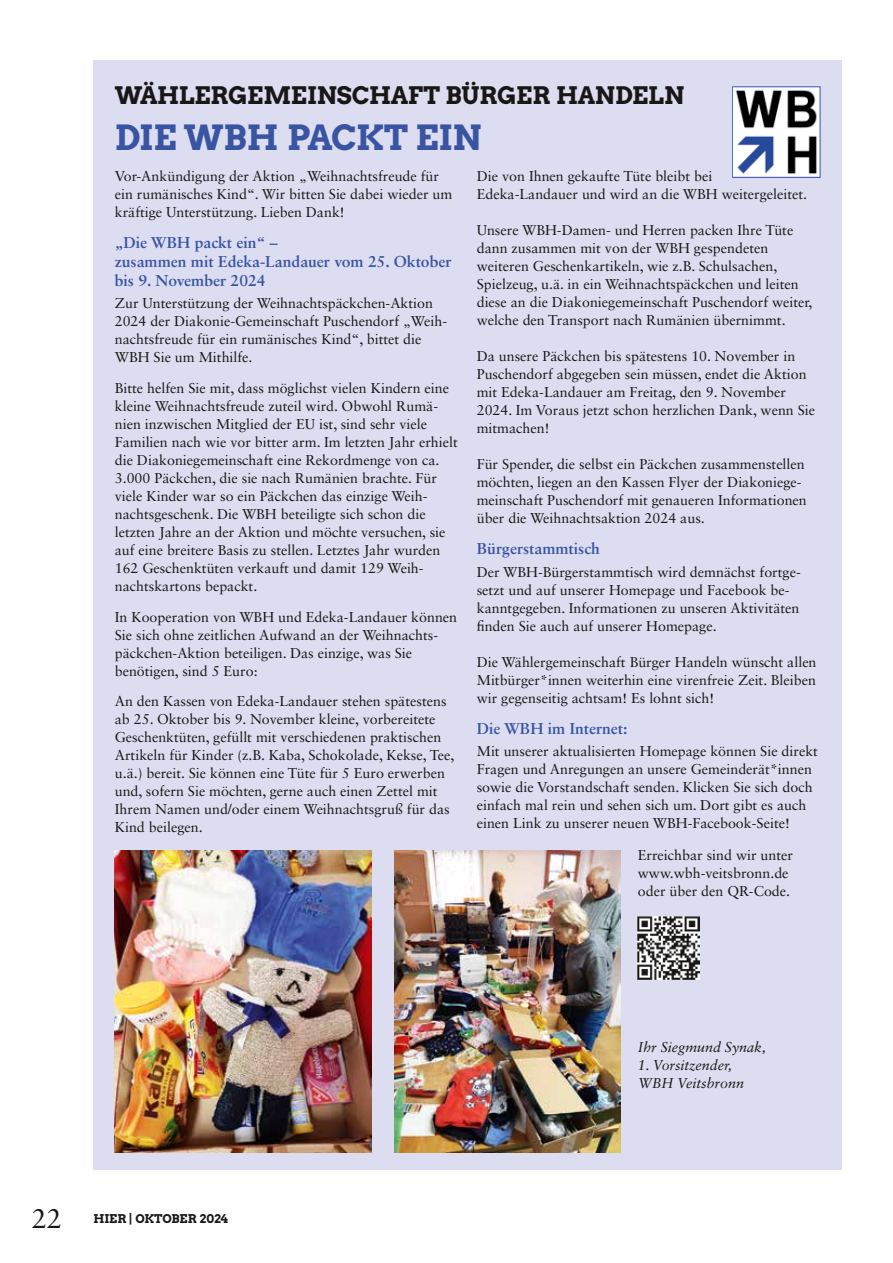
<style>
.page{position:relative;width:893px;height:1263px;background:#fff}
.page>*{position:absolute;margin:0;border:0;box-sizing:border-box;transform-origin:0 0}
.t1{font:34.5px "Arvo Gruen";letter-spacing:-.02em;color:#3954a2}
.t2{font:27px "Sabon LT Std";color:#181716}
.t3{font:24px "Arvo Gruen";letter-spacing:-.01em;color:#181716}
.t4{font:700 15.75px/18.8px "Sabon LT Std";color:#3954a2}
.t5{font:14.25px/18px "Sabon LT Std";color:#181716}
.t6{font:italic 14.25px/18px "Sabon LT Std";color:#181716}
.t7{font:12px "Arvo Gruen";color:#181716}
</style>
<div class="page">
<div style="left:94px;top:61px;width:748px;height:1109px;background:#dcddf0"></div>
<img style="left:638px;top:917px;width:62px;height:62px">
<img style="left:732px;top:86px;width:89px;height:91px">
<img style="left:394px;top:850px;width:227px;height:302px">
<img style="left:114px;top:850px;width:257px;height:302px">
<h3 class="t3" style="left:115px;top:79px;width:571px">WÄHLERGEMEINSCHAFT BÜRGER HANDELN</h3>
<h1 class="t1" style="left:115px;top:114px;width:368px">DIE WBH PACKT EIN</h1>
<p class="t5" style="left:115px;top:167px;width:339px">Vor-Ankündigung der Aktion „Weihnachtsfreude für ein rumänisches Kind“. Wir bitten Sie dabei wieder um kräftige Unterstützung. Lieben Dank!</p>
<p class="t4" style="left:115px;top:233px;width:338px">„Die WBH packt ein“ –<br>zusammen mit Edeka-Landauer vom 25. Oktober bis 9. November 2024</p>
<p class="t5" style="left:115px;top:294px;width:334px">Zur Unterstützung der Weihnachtspäckchen-Aktion 2024 der Diakonie-Gemeinschaft Puschendorf „Weih&shy;nachtsfreude für ein rumänisches Kind“, bittet die WBH Sie um Mithilfe.</p>
<p class="t5" style="left:115px;top:379px;width:345px">Bitte helfen Sie mit, dass möglichst vielen Kindern eine kleine Weihnachtsfreude zuteil wird. Obwohl Rumä&shy;nien inzwischen Mitglied der EU ist, sind sehr viele Familien nach wie vor bitter arm. Im letzten Jahr erhielt die Diakoniegemeinschaft eine Rekordmenge von ca.<br>3.000 Päckchen, die sie nach Rumänien brachte. Für viele Kinder war so ein Päckchen das einzige Weih&shy;nachtsgeschenk. Die WBH beteiligte sich schon die letzten Jahre an der Aktion und möchte versuchen, sie auf eine breitere Basis zu stellen. Letztes Jahr wurden 162 Geschenktüten verkauft und damit 129 Weih&shy;nachtskartons bepackt.</p>
<p class="t5" style="left:115px;top:607px;width:344px">In Kooperation von WBH und Edeka-Landauer können Sie sich ohne zeitlichen Aufwand an der Weihnachts&shy;päckchen-Aktion beteiligen. Das einzige, was Sie benötigen, sind 5 Euro:</p>
<p class="t5" style="left:115px;top:692px;width:341px">An den Kassen von Edeka-Landauer stehen spätestens ab 25. Oktober bis 9. November kleine, vorbereitete Geschenktüten, gefüllt mit verschiedenen praktischen Artikeln für Kinder (z.B. Kaba, Schokolade, Kekse, Tee, u.ä.) bereit. Sie können eine Tüte für 5 Euro erwerben und, sofern Sie möchten, gerne auch einen Zettel mit Ihrem Namen und/oder einem Weihnachtsgruß für das Kind beilegen.</p>
<p class="t5" style="left:477px;top:167px;width:332px">Die von Ihnen gekaufte Tüte bleibt bei<br>Edeka-Landauer und wird an die WBH weitergeleitet.</p>
<p class="t5" style="left:477px;top:221px;width:337px">Unsere WBH-Damen- und Herren packen Ihre Tüte dann zusammen mit von der WBH gespendeten weiteren Geschenkartikeln, wie z.B. Schulsachen, Spielzeug, u.ä. in ein Weihnachtspäckchen und leiten diese an die Diakoniegemeinschaft Puschendorf weiter, welche den Transport nach Rumänien übernimmt.</p>
<p class="t5" style="left:477px;top:347px;width:340px">Da unsere Päckchen bis spätestens 10. November in Puschendorf abgegeben sein müssen, endet die Aktion mit Edeka-Landauer am Freitag, den 9. November 2024. Im Voraus jetzt schon herzlichen Dank, wenn Sie mitmachen!</p>
<p class="t5" style="left:477px;top:455px;width:332px">Für Spender, die selbst ein Päckchen zusammenstellen möchten, liegen an den Kassen Flyer der Diakoniege&shy;meinschaft Puschendorf mit genaueren Informationen über die Weihnachtsaktion 2024 aus.</p>
<p class="t4" style="left:477px;top:539px;width:125px">Bürgerstammtisch</p>
<p class="t5" style="left:477px;top:562px;width:326px">Der WBH-Bürgerstammtisch wird demnächst fortge&shy;setzt und auf unserer Homepage und Facebook be&shy;kanntgegeben. Informationen zu unseren Aktivitäten finden Sie auch auf unserer Homepage.</p>
<p class="t5" style="left:477px;top:652px;width:341px;text-align:justify">Die Wählergemeinschaft Bürger Handeln wünscht allen Mitbürger*innen weiterhin eine virenfreie Zeit. Bleiben wir gegenseitig achtsam! Es lohnt sich!</p>
<p class="t4" style="left:477px;top:719px;width:152px">Die WBH im Internet:</p>
<p class="t5" style="left:477px;top:742px;width:343px">Mit unserer aktualisierten Homepage können Sie direkt Fragen und Anregungen an unsere Gemeinderät*innen sowie die Vorstandschaft senden. Klicken Sie sich doch einfach mal rein und sehen sich um. Dort gibt es auch einen Link zu unserer neuen WBH-Facebook-Seite!</p>
<p class="t5" style="left:638px;top:846px;width:157px">Erreichbar sind wir unter www.wbh-veitsbronn.de oder über den QR-Code.</p>
<h2 class="t2" style="left:32px;top:1202px;width:32px">22</h2>
<p class="t7" style="left:94px;top:1210px;width:136px">HIER | OKTOBER 2024</p>
<p class="t6" style="left:638px;top:1038px;width:130px">Ihr Siegmund Synak,</p>
<p class="t6" style="left:638px;top:1056px;width:108px">1. Vorsitzender,<br>WBH Veitsbronn</p>
</div>
